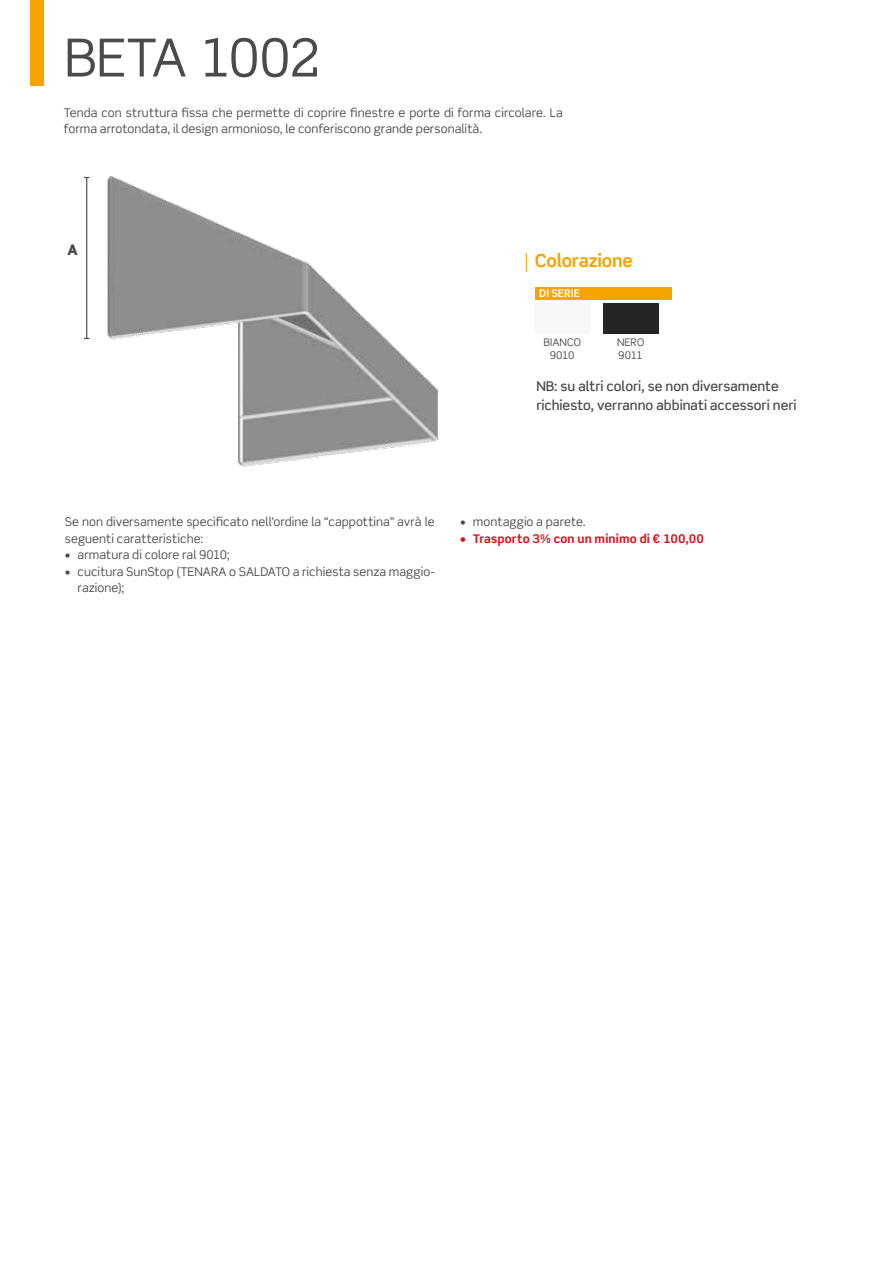
<style>
.page{position:relative;width:893px;height:1263px;background:#fff}
.page>*{position:absolute;margin:0;border:0;box-sizing:border-box;transform-origin:0 0}
.t1{font:52.5px "Scene Std";letter-spacing:-.03em;color:#4a4a49}
.t2{font:700 18px "Scene Std";letter-spacing:-.015em;color:#f7a400}
.t3{font:900 14.7px "Scene Std";color:#4a4a49;scale:.96 1}
.t4{font:500 13.5px/19.5px "Scene Std";color:#4a4a49}
.t5{font:12px/16.5px "Scene Std";letter-spacing:.005em;color:#4a4a49}
.t6{font:700 12px "Scene Std";letter-spacing:.01em;color:#e30613}
.t7{font:10.5px/12.6px "Scene Std";letter-spacing:.005em;color:#4a4a49;text-align:center}
.t8{font:700 10.5px "Scene Std";letter-spacing:.015em;color:#fff}
</style>
<div class="page">
<div style="left:30px;top:0;width:13px;height:86px;background:#f7a400"></div>
<img style="left:107px;top:176px;width:332px;height:291px">
<hr style="left:86px;top:177px;width:1px;height:161px;background:#4a4a49">
<svg style="left:526px;top:253px;width:1px;height:19px"></svg>
<div style="left:535px;top:287px;width:137px;height:12px;background:#f7a400"></div>
<div style="left:603px;top:304px;width:55px;height:30px;background:#252525"></div>
<h1 class="t1" style="left:64px;top:25px;width:258px">BETA 1002</h1>
<p class="t5" style="left:64px;top:104px;width:500px">Tenda con struttura fissa che permette di coprire finestre e porte di forma circolare. La forma arrotondata, il design armonioso, le conferiscono grande personalità.</p>
<p class="t3" style="left:68px;top:241px;width:12px">A</p>
<h2 class="t2" style="left:535px;top:249px;width:99px">Colorazione</h2>
<p class="t8" style="left:539px;top:287px;width:42px">DI SERIE</p>
<p class="t7" style="left:543px;top:336px;width:39px">BIANCO<br>9010</p>
<p class="t7" style="left:617px;top:336px;width:29px;text-align:left">NERO<br>9011</p>
<p class="t4" style="left:536px;top:376px;width:262px">NB: su altri colori, se non diversamente richiesto, verranno abbinati accessori neri</p>
<p class="t5" style="left:65px;top:513px;width:371px">Se non diversamente specificato nell’ordine la “cappottina” avrà le seguenti caratteristiche:</p>
<p class="t5" style="left:65px;top:546px;width:167px">• armatura di colore ral 9010;</p>
<p class="t5" style="left:78px;top:563px;width:358px;text-indent:-13px">• cucitura SunStop (TENARA o SALDATO a richiesta senza maggio&shy;razione);</p>
<p class="t5" style="left:460px;top:513px;width:127px">• montaggio a parete.</p>
<p class="t6" style="left:460px;top:531px;width:246px">• Trasporto 3% con un minimo di € 100,00</p>
</div>
